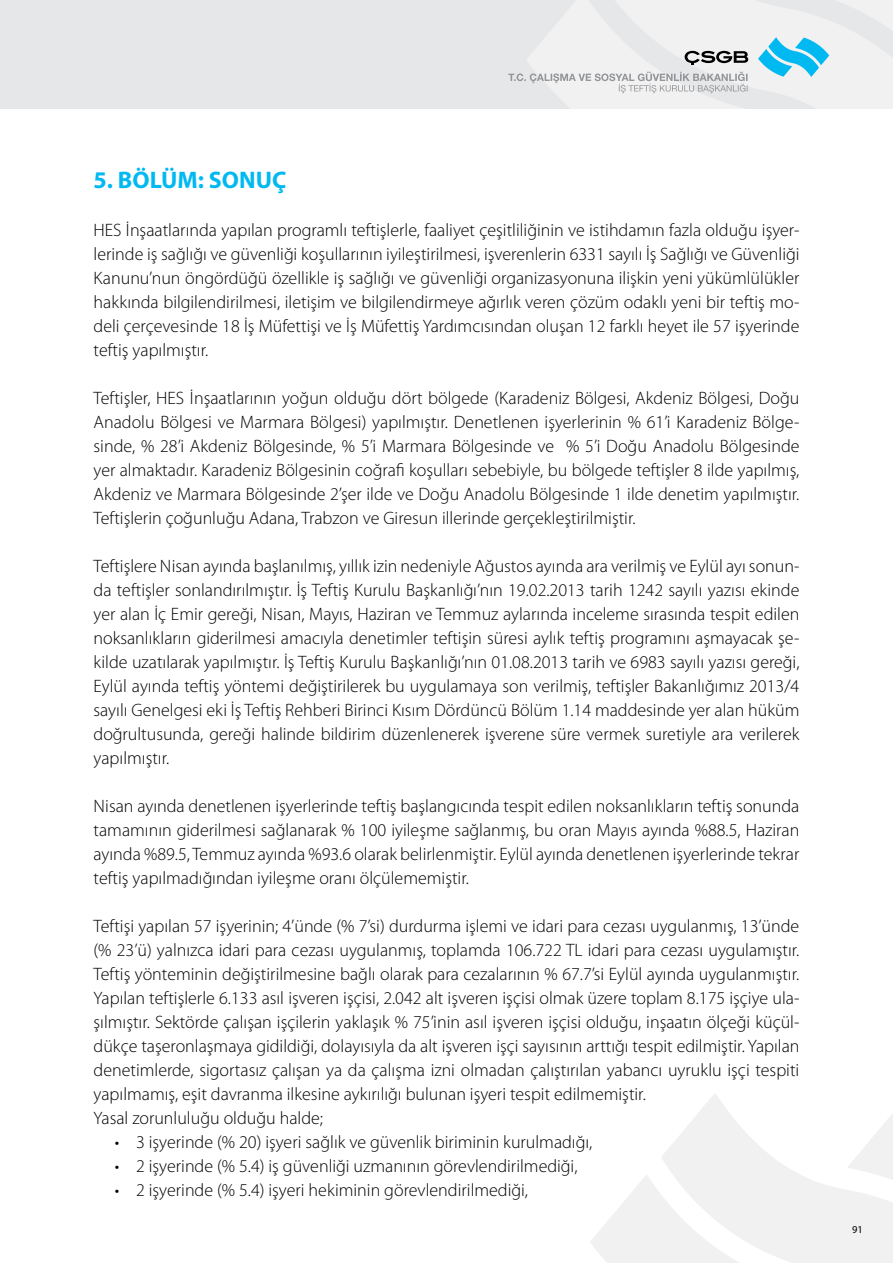
<style>
.page{position:relative;width:893px;height:1263px;background:#fff}
.page>*{position:absolute;margin:0;border:0;box-sizing:border-box;transform-origin:0 0}
.t1{font:700 24px "Myriad Pro";color:#00b9f1}
.t2{font:300 18px/24px "Myriad Pro";color:#000;text-align:justify}
.t3{font:10.5px "Myriad Pro";color:#000}
</style>
<div class="page">
<svg style="left:591px;top:1094px;width:302px;height:169px"></svg>
<div style="left:0;top:0;width:893px;height:108px;background:#e6e7e8"></div>
<svg style="left:508px;top:0;width:385px;height:108px"></svg>
<h1 class="t1" style="left:94px;top:164px;width:194px">5. BÖLÜM: SONUÇ</h1>
<p class="t2" style="left:94px;top:218px;width:707px">HES İnşaatlarında yapılan programlı teftişlerle, faaliyet çeşitliliğinin ve istihdamın fazla olduğu işyer&shy;lerinde iş sağlığı ve güvenliği koşullarının iyileştirilmesi, işverenlerin 6331 sayılı İş Sağlığı ve Güvenliği Kanunu’nun öngördüğü özellikle iş sağlığı ve güvenliği organizasyonuna ilişkin yeni yükümlülükler hakkında bilgilendirilmesi, iletişim ve bilgilendirmeye ağırlık veren çözüm odaklı yeni bir teftiş mo&shy;deli çerçevesinde 18 İş Müfettişi ve İş Müfettiş Yardımcısından oluşan 12 farklı heyet ile 57 işyerinde teftiş yapılmıştır.</p>
<p class="t2" style="left:94px;top:386px;width:707px">Teftişler, HES İnşaatlarının yoğun olduğu dört bölgede (Karadeniz Bölgesi, Akdeniz Bölgesi, Doğu Anadolu Bölgesi ve Marmara Bölgesi) yapılmıştır. Denetlenen işyerlerinin % 61’i Karadeniz Bölge&shy;sinde, % 28’i Akdeniz Bölgesinde, % 5’i Marmara Bölgesinde ve % 5’i Doğu Anadolu Bölgesinde yer almaktadır. Karadeniz Bölgesinin coğrafi koşulları sebebiyle, bu bölgede teftişler 8 ilde yapılmış, Akdeniz ve Marmara Bölgesinde 2’şer ilde ve Doğu Anadolu Bölgesinde 1 ilde denetim yapılmıştır.<br>Teftişlerin çoğunluğu Adana, Trabzon ve Giresun illerinde gerçekleştirilmiştir.</p>
<p class="t2" style="left:94px;top:554px;width:707px">Teftişlere Nisan ayında başlanılmış, yıllık izin nedeniyle Ağustos ayında ara verilmiş ve Eylül ayı sonun&shy;da teftişler sonlandırılmıştır. İş Teftiş Kurulu Başkanlığı’nın 19.02.2013 tarih 1242 sayılı yazısı ekinde yer alan İç Emir gereği, Nisan, Mayıs, Haziran ve Temmuz aylarında inceleme sırasında tespit edilen noksanlıkların giderilmesi amacıyla denetimler teftişin süresi aylık teftiş programını aşmayacak şe&shy;kilde uzatılarak yapılmıştır. İş Teftiş Kurulu Başkanlığı’nın 01.08.2013 tarih ve 6983 sayılı yazısı gereği, Eylül ayında teftiş yöntemi değiştirilerek bu uygulamaya son verilmiş, teftişler Bakanlığımız 2013/4 sayılı Genelgesi eki İş Teftiş Rehberi Birinci Kısım Dördüncü Bölüm 1.14 maddesinde yer alan hüküm doğrultusunda, gereği halinde bildirim düzenlenerek işverene süre vermek suretiyle ara verilerek yapılmıştır.</p>
<p class="t2" style="left:94px;top:794px;width:707px">Nisan ayında denetlenen işyerlerinde teftiş başlangıcında tespit edilen noksanlıkların teftiş sonunda tamamının giderilmesi sağlanarak % 100 iyileşme sağlanmış, bu oran Mayıs ayında %88.5, Haziran ayında %89.5, Temmuz ayında %93.6 olarak belirlenmiştir. Eylül ayında denetlenen işyerlerinde tekrar teftiş yapılmadığından iyileşme oranı ölçülememiştir.</p>
<p class="t2" style="left:94px;top:914px;width:707px;text-align:left">Teftişi yapılan 57 işyerinin; 4’ünde (% 7’si) durdurma işlemi ve idari para cezası uygulanmış, 13’ünde (% 23’ü) yalnızca idari para cezası uygulanmış, toplamda 106.722 TL idari para cezası uygulamıştır.<br>Teftiş yönteminin değiştirilmesine bağlı olarak para cezalarının % 67.7’si Eylül ayında uygulanmıştır.<br>Yapılan teftişlerle 6.133 asıl işveren işçisi, 2.042 alt işveren işçisi olmak üzere toplam 8.175 işçiye ula&shy;şılmıştır. Sektörde çalışan işçilerin yaklaşık % 75’inin asıl işveren işçisi olduğu, inşaatın ölçeği küçül&shy;dükçe taşeronlaşmaya gidildiği, dolayısıyla da alt işveren işçi sayısının arttığı tespit edilmiştir. Yapılan denetimlerde, sigortasız çalışan ya da çalışma izni olmadan çalıştırılan yabancı uyruklu işçi tespiti yapılmamış, eşit davranma ilkesine aykırılığı bulunan işyeri tespit edilmemiştir.<br>Yasal zorunluluğu olduğu halde;</p>
<p class="t2" style="left:115px;top:1130px;width:479px">• 3 işyerinde (% 20) işyeri sağlık ve güvenlik biriminin kurulmadığı,</p>
<p class="t2" style="left:115px;top:1154px;width:464px">• 2 işyerinde (% 5.4) iş güvenliği uzmanının görevlendirilmediği,</p>
<p class="t2" style="left:115px;top:1178px;width:415px">• 2 işyerinde (% 5.4) işyeri hekiminin görevlendirilmediği,</p>
<p class="t3" style="left:852px;top:1223px;width:12px">91</p>
</div>
